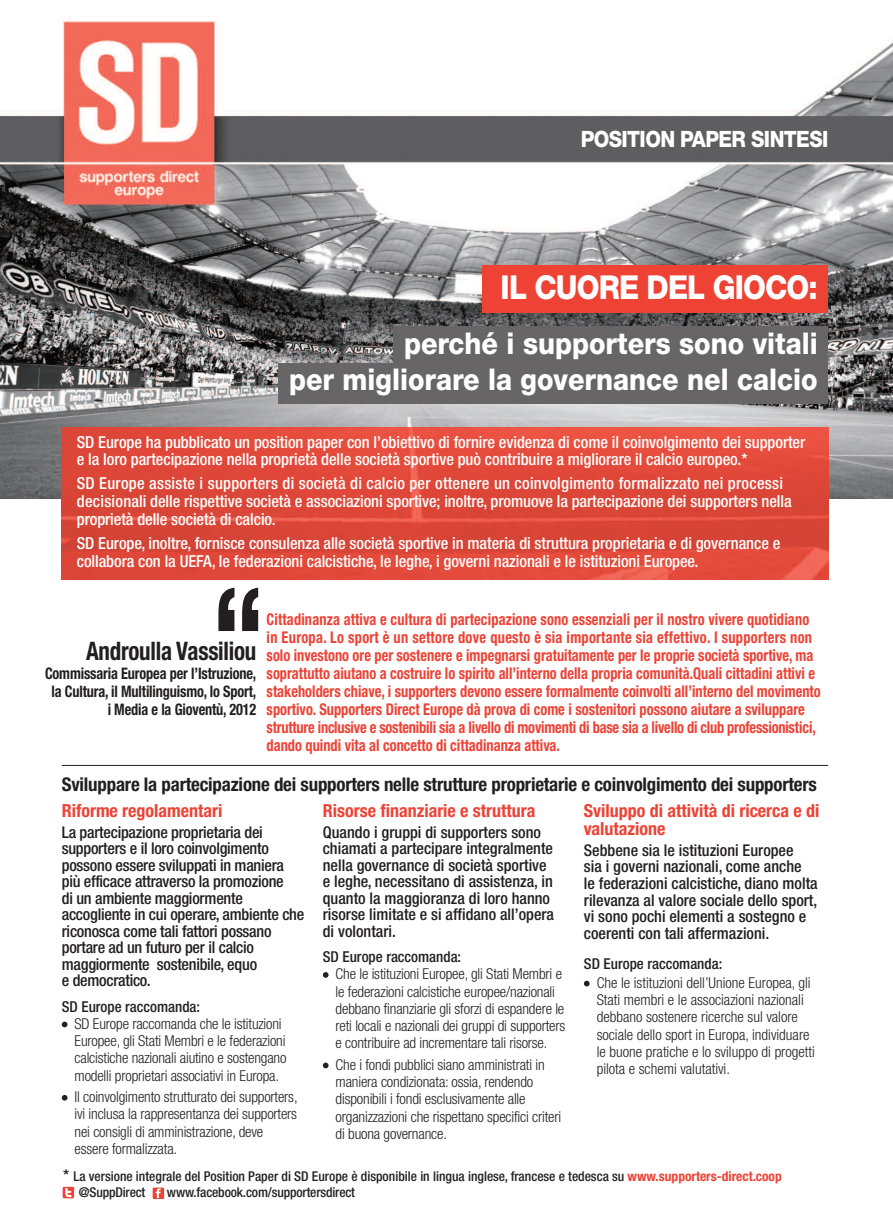
<style>
.page{position:relative;width:893px;height:1221px;background:#fff}
.page>*{position:absolute;margin:0;border:0;box-sizing:border-box;transform-origin:0 0}
.t1{font:700 condensed 135px "Helvetica Neue";color:#231f20;scale:.9 1}
.t2{font:800 33px "Helvetica Neue";letter-spacing:-.03em;color:#fff;scale:.89 1}
.t3{font:800 30px/36px "Helvetica Neue";color:#fff;text-align:right;scale:.9 1}
.t4{font:700 condensed 25.5px "Helvetica Neue";letter-spacing:-.01em;color:#231f20;scale:.9 1}
.t5{font:800 22.5px "Helvetica Neue";letter-spacing:-.03em;color:#fff;scale:.89 1}
.t6{font:700 condensed 18.9px "Helvetica Neue";letter-spacing:-.01em;color:#231f20}
.t7{font:700 condensed 18px/18px "Helvetica Neue";color:#ee4235}
.t8{font:500 condensed 16.5px/17.7px "Helvetica Neue";letter-spacing:-.005em;color:#fff}
.t9{font:500 condensed 16.2px/16.5px "Helvetica Neue";color:#231f20}
.t10{font:700 condensed 16.2px/18px "Helvetica Neue";color:#ee4235;scale:.89 1}
.t11{font:700 condensed 15.9px/18px "Helvetica Neue";letter-spacing:-.01em;color:#231f20;text-align:right;scale:.9 1}
.t12{font:300 condensed 15px/17.2px "Helvetica Neue";letter-spacing:-.01em;color:#231f20}
.t13{font:500 condensed 15px "Helvetica Neue";color:#231f20}
.t14{font:500 condensed 13.5px/16px "Helvetica Neue";color:#231f20}
.s1{font-size:16.5px}
.s2{font-weight:700;color:#ee4235}
</style>
<div class="page">
<img style="left:0;top:18px;width:893px;height:480px">
<img style="left:62px;top:427px;width:766px;height:152px">
<div style="left:482px;top:265px;width:346px;height:47px;background:#ee4235"></div>
<div style="left:394px;top:326px;width:434px;height:43px;background:#686566"></div>
<div style="left:279px;top:364px;width:549px;height:40px;background:#686566"></div>
<svg style="left:584px;top:980px;width:6px;height:6px"></svg>
<svg style="left:323px;top:972px;width:6px;height:5px"></svg>
<svg style="left:62px;top:1021px;width:5px;height:6px"></svg>
<svg style="left:62px;top:1094px;width:5px;height:6px"></svg>
<svg style="left:323px;top:1062px;width:6px;height:6px"></svg>
<hr style="left:62px;top:765px;width:766px;height:1px;background:#231f20">
<svg style="left:63px;top:1186px;width:11px;height:12px"></svg>
<svg style="left:153px;top:1187px;width:11px;height:11px"></svg>
<h3 class="t5" style="left:581px;top:131px;width:280px">POSITION PAPER SINTESI</h3>
<h2 class="t2" style="left:501px;top:275px;width:358px">IL CUORE DEL GIOCO:</h2>
<h3 class="t3" style="left:289px;top:328px;width:589px">perché i supporters sono vitali<br>per migliorare la governance nel calcio</h3>
<p class="t8" style="left:77px;top:434px;width:730px">SD Europe ha pubblicato un position paper con l’obiettivo di fornire evidenza di come il coinvolgimento dei supporter e la loro partecipazione nella proprietà delle società sportive può contribuire a migliorare il calcio europeo.*</p>
<p class="t8" style="left:77px;top:476px;width:716px">SD Europe assiste i supporters di società di calcio per ottenere un coinvolgimento formalizzato nei processi decisionali delle rispettive società e associazioni sportive; inoltre, promuove la partecipazione dei supporters nella proprietà delle società di calcio.</p>
<p class="t8" style="left:77px;top:535px;width:705px">SD Europe, inoltre, fornisce consulenza alle società sportive in materia di struttura proprietaria e di governance e collabora con la UEFA, le federazioni calcistiche, le leghe, i governi nazionali e le istituzioni Europee.</p>
<h1 class="t1" style="left:210px;top:524px;width:64px">“</h1>
<h3 class="t4" style="left:86px;top:629px;width:191px">Androulla Vassiliou</h3>
<p class="t11" style="left:45px;top:663px;width:236px">Commissaria Europea per l’Istruzione, la Cultura, il Multilinguismo, lo Sport, i Media e la Gioventù, 2012</p>
<p class="t10" style="left:267px;top:612px;width:624px">Cittadinanza attiva e cultura di partecipazione sono essenziali per il nostro vivere quotidiano in Europa. Lo sport è un settore dove questo è sia importante sia effettivo. I supporters non solo investono ore per sostenere e impegnarsi gratuitamente per le proprie società sportive, ma soprattutto aiutano a costruire lo spirito all’interno della propria comunità.Quali cittadini attivi e stakeholders chiave, i supporters devono essere formalmente coinvolti all’interno del movimento sportivo. Supporters Direct Europe dà prova di come i sostenitori possono aiutare a sviluppare strutture inclusive e sostenibili sia a livello di movimenti di base sia a livello di club professionistici, dando quindi vita al concetto di cittadinanza attiva.</p>
<p class="t6" style="left:62px;top:777px;width:757px">Sviluppare la partecipazione dei supporters nelle strutture proprietarie e coinvolgimento dei supporters</p>
<p class="t7" style="left:62px;top:803px;width:162px">Riforme regolamentari</p>
<p class="t9" style="left:62px;top:825px;width:244px">La partecipazione proprietaria dei supporters e il loro coinvolgimento possono essere sviluppati in maniera più efficace attraverso la promozione<br>di un ambiente maggiormente accogliente in cui operare, ambiente che riconosca come tali fattori possano portare ad un futuro per il calcio maggiormente sostenibile, equo<br>e democratico.</p>
<p class="t13" style="left:62px;top:1000px;width:140px">SD Europe raccomanda:</p>
<p class="t12" style="left:75px;top:1016px;width:213px">SD Europe raccomanda che le istituzioni Europee, gli Stati Membri e le federazioni calcistiche nazionali aiutino e sostengano modelli proprietari associativi in Europa.</p>
<p class="t12" style="left:75px;top:1089px;width:225px">Il coinvolgimento strutturato dei supporters, ivi inclusa la rappresentanza dei supporters nei consigli di amministrazione, deve essere formalizzata.</p>
<p class="t7" style="left:584px;top:803px;width:237px">Sviluppo di attività di ricerca e di valutazione</p>
<p class="t9" style="left:584px;top:843px;width:235px">Sebbene sia le istituzioni Europee<br>sia i governi nazionali, come anche<br>le federazioni calcistiche, diano molta rilevanza al valore sociale dello sport, vi sono pochi elementi a sostegno e coerenti con tali affermazioni.</p>
<p class="t13" style="left:584px;top:957px;width:140px">SD Europe raccomanda:</p>
<p class="t12" style="left:597px;top:975px;width:220px">Che le istituzioni dell’Unione Europea, gli Stati membri e le associazioni nazionali debbano sostenere ricerche sul valore sociale dello sport in Europa, individuare le buone pratiche e lo sviluppo di progetti pilota e schemi valutativi.</p>
<p class="t7" style="left:323px;top:803px;width:214px">Risorse finanziarie e struttura</p>
<p class="t9" style="left:323px;top:825px;width:233px">Quando i gruppi di supporters sono chiamati a partecipare integralmente nella governance di società sportive e leghe, necessitano di assistenza, in quanto la maggioranza di loro hanno risorse limitate e si affidano all’opera di volontari.</p>
<p class="t13" style="left:323px;top:951px;width:140px">SD Europe raccomanda:</p>
<p class="t12" style="left:336px;top:966px;width:231px">Che le istituzioni Europee, gli Stati Membri e le federazioni calcistiche europee/nazionali debbano finanziarie gli sforzi di espandere le reti locali e nazionali dei gruppi di supporters e contribuire ad incrementare tali risorse.</p>
<p class="t12" style="left:336px;top:1057px;width:227px">Che i fondi pubblici siano amministrati in maniera condizionata: ossia, rendendo disponibili i fondi esclusivamente alle organizzazioni che rispettano specifici criteri di buona governance.</p>
<p class="t14" style="left:79px;top:1168px;width:704px;text-indent:-16px"><span class="s1">*</span> La versione integrale del Position Paper di SD Europe è disponibile in lingua inglese, francese e tedesca su <span class="s2">www.supporters-direct.coop </span>@SuppDirect</p>
<p class="t14" style="left:167px;top:1184px;width:190px">www.facebook.com/supportersdirect</p>
</div>
